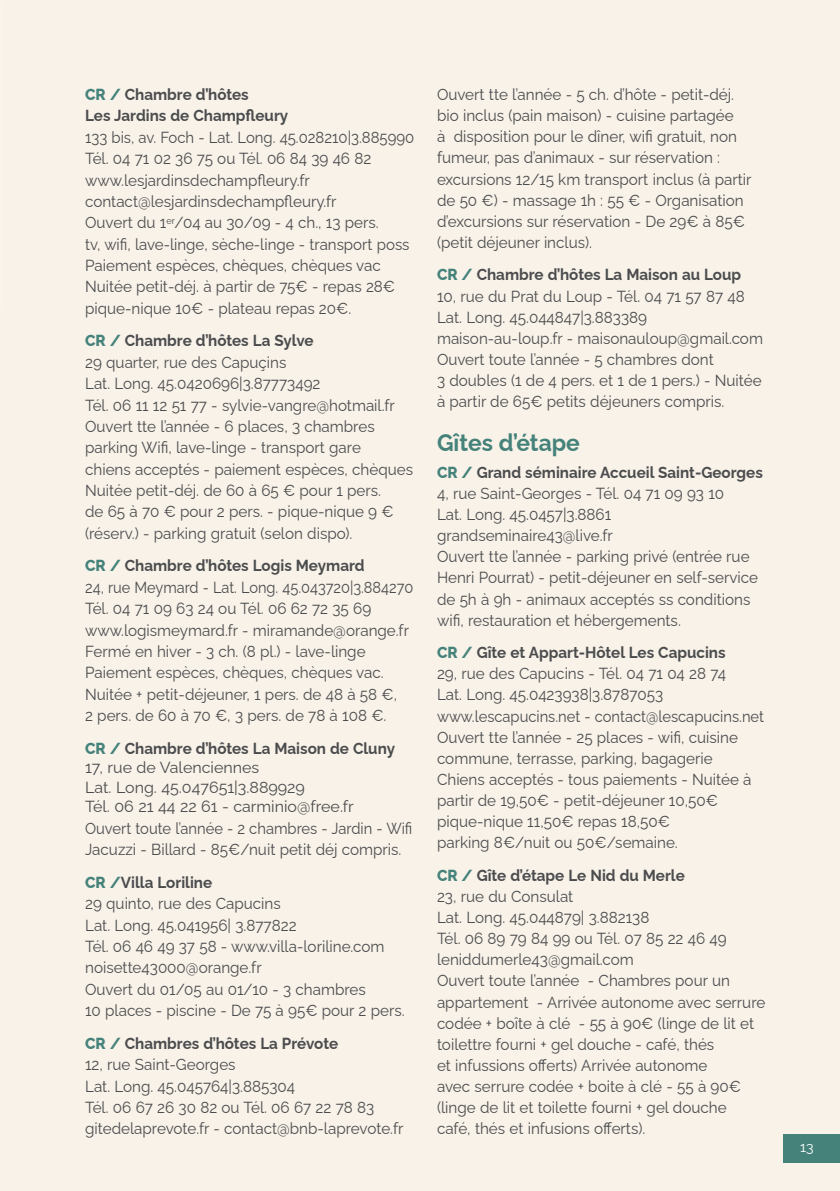
<style>
.page{position:relative;width:840px;height:1191px;background:#fff}
.page>*{position:absolute;margin:0;border:0;box-sizing:border-box;transform-origin:0 0}
.t1{font:700 24px "Raleway";color:#45827a;scale:.95 1}
.t2{font:16px/21.2px "Raleway";color:#4b4c4d;scale:.95 1}
.t3{font:16px/21.4px "Raleway";color:#4b4c4d;scale:.93 1}
.t4{font:16px/21.4px "Raleway";color:#4b4c4d;scale:.91 1}
.t5{font:16px/19.6px "Raleway";color:#4b4c4d}
.t6{font:16px/21.4px "Raleway";color:#4b4c4d;scale:.92 1}
.t7{font:700 16px/21.4px "Raleway";color:#4b4c4d;scale:.95 1}
.t8{font:14px "Raleway";color:#fff}
.s1{font-weight:800;color:#45827a}
.s2{font-weight:700}
</style>
<div class="page">
<div style="left:0;top:0;width:839px;height:1191px;background:#f8f2e9"></div>
<div style="left:782px;top:1134px;width:57px;height:28px;background:#45827a"></div>
<p class="t7" style="left:85px;top:82px;width:215px"><span class="s1">CR /</span> Chambre d’hôtes<br>Les Jardins de Champfleury</p>
<p class="t3" style="left:85px;top:125px;width:355px">133 bis, av. Foch - Lat. Long. 45.028210|3.885990<br>Tél. 04 71 02 36 75 ou Tél. 06 84 39 46 82 www.lesjardinsdechampfleury.fr contact@lesjardinsdechampfleury.fr<br>Ouvert du 1<sup>er</sup>/04 au 30/09 - 4 ch., 13 pers.<br>tv, wifi, lave-linge, sèche-linge - transport poss Paiement espèces, chèques, chèques vac Nuitée petit-déj. à partir de 75€ - repas 28€ pique-nique 10€ - plateau repas 20€.</p>
<p class="t2" style="left:85px;top:328px;width:346px"><span class="s1">CR /</span> <span class="s2">Chambre d’hôtes La Sylve<br></span>29 quarter, rue des Capuçins<br>Lat. Long. 45.0420696|3.87773492<br>Tél. 06 11 12 51 77 - sylvie-vangre@hotmail.fr Ouvert tte l’année - 6 places, 3 chambres parking Wifi, lave-linge - transport gare<br>chiens acceptés - paiement espèces, chèques Nuitée petit-déj. de 60 à 65 € pour 1 pers.<br>de 65 à 70 € pour 2 pers. - pique-nique 9 € (réserv.) - parking gratuit (selon dispo).</p>
<p class="t4" style="left:85px;top:553px;width:362px"><span class="s1">CR /</span> <span class="s2">Chambre d’hôtes Logis Meymard<br></span>24, rue Meymard - Lat. Long. 45.043720|3.884270<br>Tél. 04 71 09 63 24 ou Tél. 06 62 72 35 69 www.logismeymard.fr - miramande@orange.fr Fermé en hiver - 3 ch. (8 pl.) - lave-linge Paiement espèces, chèques, chèques vac.<br>Nuitée + petit-déjeuner, 1 pers. de 48 à 58 €,<br>2 pers. de 60 à 70 €, 3 pers. de 78 à 108 €.</p>
<p class="t5" style="left:85px;top:736px;width:311px"><span class="s1">CR /</span> <span class="s2">Chambre d’hôtes La Maison de Cluny<br></span>17, rue de Valenciennes<br>Lat. Long. 45.047651|3.889929<br>Tél. 06 21 44 22 61 - carminio@free.fr</p>
<p class="t6" style="left:85px;top:815px;width:357px">Ouvert toute l’année - 2 chambres - Jardin - Wifi<br>Jacuzzi - Billard - 85€/nuit petit déj compris.</p>
<p class="t2" style="left:85px;top:869px;width:337px"><span class="s1">CR /</span><span class="s2">Villa Loriline<br></span>29 quinto, rue des Capucins<br>Lat. Long. 45.041956| 3.877822<br>Tél. 06 46 49 37 58 - www.villa-loriline.com noisette43000@orange.fr<br>Ouvert du 01/05 au 01/10 - 3 chambres<br>10 places - piscine - De 75 à 95€ pour 2 pers.</p>
<p class="t2" style="left:85px;top:1030px;width:336px"><span class="s1">CR /</span> <span class="s2">Chambres d’hôtes La Prévote<br></span>12, rue Saint-Georges<br>Lat. Long. 45.045764|3.885304<br>Tél. 06 67 26 30 82 ou Tél. 06 67 22 78 83 gitedelaprevote.fr - contact@bnb-laprevote.fr</p>
<p class="t2" style="left:437px;top:82px;width:332px">Ouvert tte l’année - 5 ch. d’hôte - petit-déj. bio inclus (pain maison) - cuisine partagée<br>à disposition pour le dîner, wifi gratuit, non fumeur, pas d’animaux - sur réservation : excursions 12/15 km transport inclus (à partir de 50 €) - massage 1h : 55 € - Organisation d’excursions sur réservation - De 29€ à 85€ (petit déjeuner inclus).</p>
<p class="t2" style="left:437px;top:262px;width:344px"><span class="s1">CR /</span> <span class="s2">Chambre d’hôtes La Maison au Loup </span>10, rue du Prat du Loup - Tél. 04 71 57 87 48<br>Lat. Long. 45.044847|3.883389 maison-au-loup.fr - maisonauloup@gmail.com Ouvert toute l’année - 5 chambres dont<br>3 doubles (1 de 4 pers. et 1 de 1 pers.) - Nuitée à partir de 65€ petits déjeuners compris.</p>
<h1 class="t1" style="left:437px;top:423px;width:152px">Gîtes d’étape</h1>
<p class="t2" style="left:437px;top:460px;width:344px"><span class="s1">CR /</span> <span class="s2">Grand séminaire Accueil Saint-Georges </span>4, rue Saint-Georges - Tél. 04 71 09 93 10<br>Lat. Long. 45.0457|3.8861 grandseminaire43@live.fr<br>Ouvert tte l’année - parking privé (entrée rue Henri Pourrat) - petit-déjeuner en self-service de 5h à 9h - animaux acceptés ss conditions wifi, restauration et hébergements.</p>
<p class="t2" style="left:437px;top:640px;width:345px"><span class="s1">CR /</span> <span class="s2">Gîte et Appart-Hôtel Les Capucins<br></span>29, rue des Capucins - Tél. 04 71 04 28 74<br>Lat. Long. 45.0423938|3.8787053 www.lescapucins.net - contact@lescapucins.net Ouvert tte l’année - 25 places - wifi, cuisine commune, terrasse, parking, bagagerie Chiens acceptés - tous paiements - Nuitée à partir de 19,50€ - petit-déjeuner 10,50€ pique-nique 11,50€ repas 18,50€<br>parking 8€/nuit ou 50€/semaine.</p>
<p class="t2" style="left:437px;top:862px;width:347px"><span class="s1">CR /</span> <span class="s2">Gîte d’étape Le Nid du Merle<br></span>23, rue du Consulat<br>Lat. Long. 45.044879| 3.882138<br>Tél. 06 89 79 84 99 ou Tél. 07 85 22 46 49 leniddumerle43@gmail.com<br>Ouvert toute l’année - Chambres pour un appartement - Arrivée autonome avec serrure codée + boîte à clé - 55 à 90€ (linge de lit et toilettre fourni + gel douche - café, thés<br>et infussions offerts) Arrivée autonome<br>avec serrure codée + boite à clé - 55 à 90€ (linge de lit et toilette fourni + gel douche<br>café, thés et infusions offerts).</p>
<p class="t8" style="left:799px;top:1135px;width:15px">13</p>
</div>
